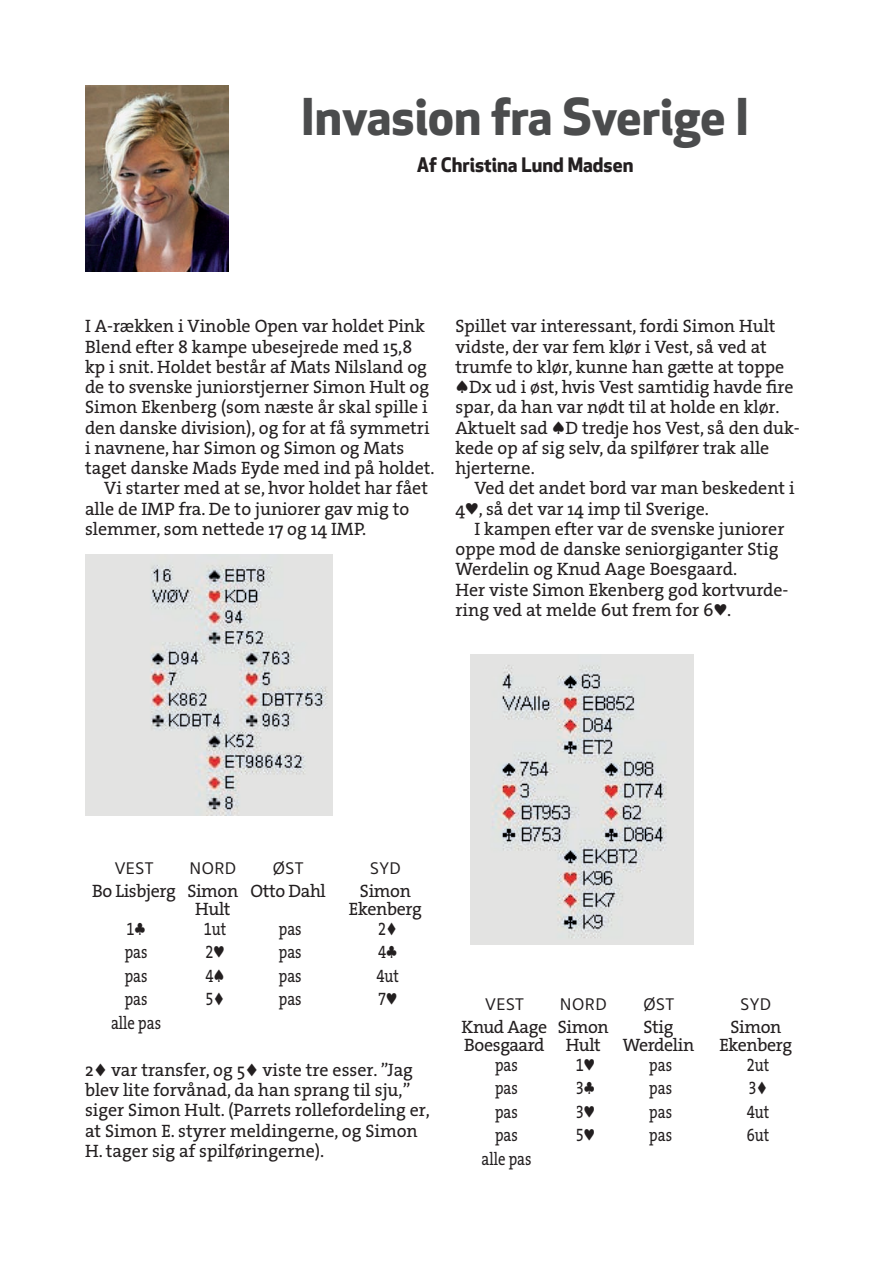
<style>
.page{position:relative;width:893px;height:1263px;background:#fff}
.page>*{position:absolute;margin:0;border:0;box-sizing:border-box;transform-origin:0 0}
.t1{font:700 49.5px "Apex New";color:#4b4c4d}
.t2{font:700 19.5px "Apex New";color:#231f20}
.t3{font:18px/20.2px "The Serif HP5 Plain";color:#231f20}
.t4{font:18px/23.4px "The Serif HP5 Plain";color:#231f20;text-align:justify;scale:.82 1}
.t5{font:18px/18px "The Serif HP5 Plain";letter-spacing:-.02em;color:#231f20;text-align:center}
.t6{font:18px "Libertad";letter-spacing:.025em;color:#231f20}
</style>
<div class="page">
<img style="left:85px;top:85px;width:143px;height:186px">
<img style="left:85px;top:555px;width:247px;height:261px">
<img style="left:470px;top:655px;width:223px;height:289px">
<h1 class="t1" style="left:301px;top:81px;width:449px">Invasion fra Sverige I</h1>
<p class="t2" style="left:417px;top:151px;width:218px">Af Christina Lund Madsen</p>
<p class="t3" style="left:85px;top:316px;width:341px">I A-rækken i Vinoble Open var holdet Pink</p>
<p class="t3" style="left:85px;top:336px;width:329px">Blend efter 8 kampe ubesejrede med 15,8</p>
<p class="t3" style="left:85px;top:357px;width:343px">kp i snit. Holdet består af Mats Nilsland og</p>
<p class="t3" style="left:85px;top:377px;width:346px">de to svenske juniorstjerner Simon Hult og</p>
<p class="t3" style="left:85px;top:397px;width:344px">Simon Ekenberg (som næste år skal spille i</p>
<p class="t3" style="left:85px;top:417px;width:346px">den danske division), og for at få symmetri</p>
<p class="t3" style="left:85px;top:438px;width:321px">i navnene, har Simon og Simon og Mats</p>
<p class="t3" style="left:85px;top:458px;width:351px">taget danske Mads Eyde med ind på holdet.</p>
<p class="t3" style="left:104px;top:478px;width:325px">Vi starter med at se, hvor holdet har fået</p>
<p class="t3" style="left:85px;top:498px;width:326px">alle de IMP fra. De to juniorer gav mig to</p>
<p class="t3" style="left:85px;top:519px;width:283px">slemmer, som nettede 17 og 14 IMP.</p>
<p class="t3" style="left:455px;top:316px;width:346px">Spillet var interessant, fordi Simon Hult vidste, der var fem klør i Vest, så ved at trumfe to klør, kunne han gætte at toppe ♠Dx ud i øst, hvis Vest samtidig havde fire spar, da han var nødt til at holde en klør.<br>Aktuelt sad ♠D tredje hos Vest, så den duk&shy;kede op af sig selv, da spilfører trak alle hjerterne.</p>
<p class="t3" style="left:455px;top:478px;width:341px;text-indent:19px">Ved det andet bord var man beskedent i<br>4♥, så det var 14 imp til Sverige.</p>
<p class="t3" style="left:455px;top:519px;width:334px;text-indent:19px">I kampen efter var de svenske juniorer oppe mod de danske seniorgiganter Stig Werdelin og Knud Aage Boesgaard.<br>Her viste Simon Ekenberg god kortvurde&shy;ring ved at melde 6ut frem for 6♥.</p>
<p class="t6" style="left:115px;top:857px;width:40px">VEST</p>
<p class="t6" style="left:190px;top:857px;width:48px">NORD</p>
<p class="t6" style="left:273px;top:857px;width:32px">ØST</p>
<p class="t6" style="left:370px;top:857px;width:32px">SYD</p>
<p class="t5" style="left:195px;top:882px;width:45px;text-align:left;text-indent:-103px">Bo Lisbjerg Simon<br>Hult</p>
<p class="t5" style="left:250px;top:882px;width:77px">Otto Dahl</p>
<p class="t5" style="left:349px;top:882px;width:74px">Simon<br>Ekenberg</p>
<p class="t4" style="left:111px;top:917px;width:63px;text-align:center">1♣<br>pas pas pas alle pas</p>
<p class="t4" style="left:204px;top:917px;width:29px">1ut 2♥ 4♠ 5♦</p>
<p class="t4" style="left:279px;top:917px;width:29px">pas pas pas pas</p>
<p class="t4" style="left:376px;top:917px;width:29px">2♦ 4♣ 4ut 7♥</p>
<p class="t3" style="left:85px;top:1060px;width:346px">2♦ var transfer, og 5♦ viste tre esser. ”Jag blev lite forvånad, da han sprang til sju,” siger Simon Hult. (Parrets rollefordeling er, at Simon E. styrer meldingerne, og Simon H. tager sig af spilføringerne).</p>
<p class="t6" style="left:485px;top:993px;width:40px">VEST</p>
<p class="t6" style="left:560px;top:993px;width:48px">NORD</p>
<p class="t6" style="left:643px;top:993px;width:32px">ØST</p>
<p class="t6" style="left:741px;top:993px;width:32px">SYD</p>
<p class="t5" style="left:461px;top:1018px;width:87px;text-align:left">Knud Aage<br>Boesgaard</p>
<p class="t5" style="left:558px;top:1018px;width:52px">Simon<br>Hult</p>
<p class="t5" style="left:623px;top:1018px;width:73px">Stig<br>Werdelin</p>
<p class="t5" style="left:719px;top:1018px;width:74px">Simon<br>Ekenberg</p>
<p class="t4" style="left:481px;top:1053px;width:63px;text-align:center">pas pas pas pas alle pas</p>
<p class="t4" style="left:576px;top:1053px;width:25px">1♥ 3♣ 3♥ 5♥</p>
<p class="t4" style="left:649px;top:1053px;width:29px">pas pas pas pas</p>
<p class="t4" style="left:747px;top:1053px;width:29px">2ut 3♦ 4ut 6ut</p>
</div>
